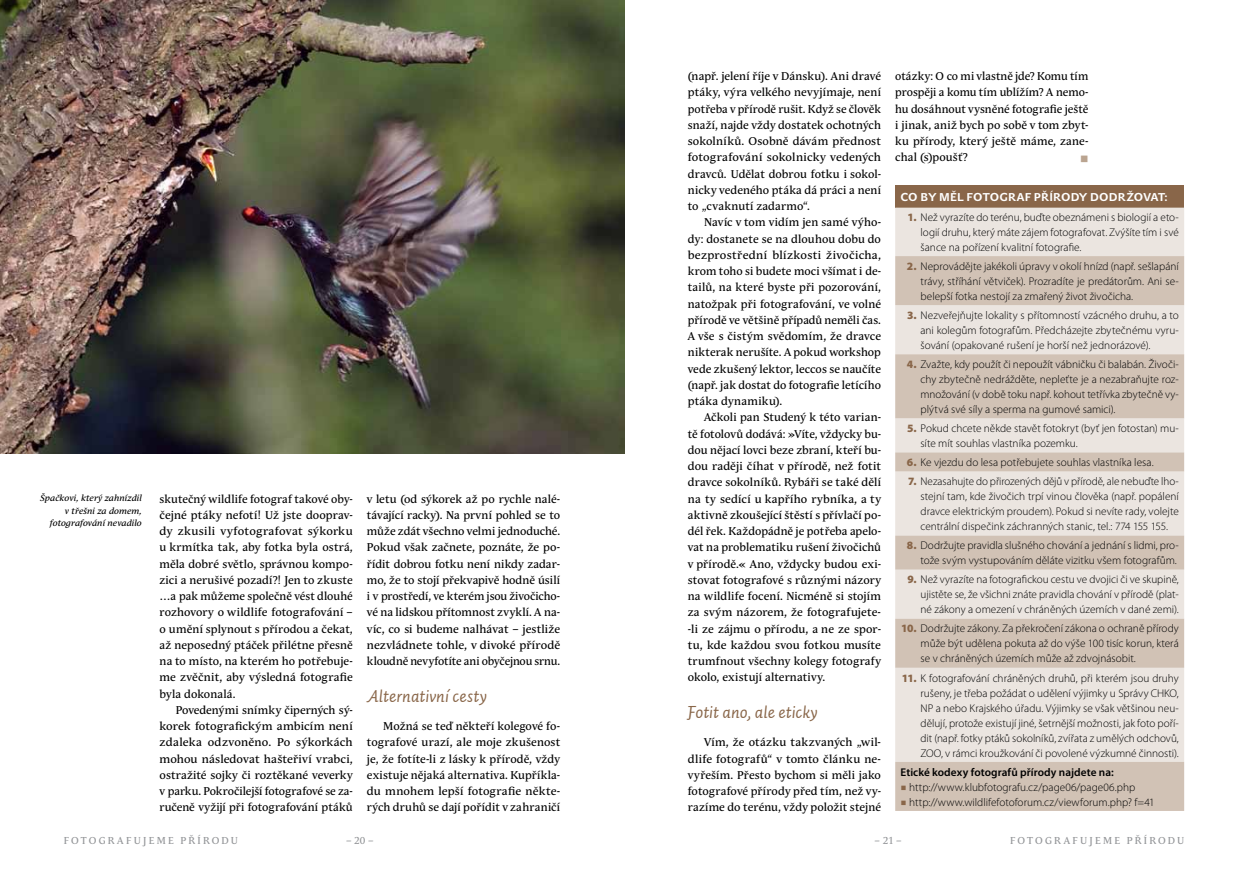
<style>
.page{position:relative;width:1248px;height:886px;background:#fff}
.page>*{position:absolute;margin:0;border:0;box-sizing:border-box;transform-origin:0 0}
.t1{font:17.5px "Auto 2 Italic LF";color:#896649}
.t2{font:11.25px/16.2px "Andulka Text Pro";letter-spacing:.01em;color:#000;text-align:justify}
.t3{font:300 11.25px/15px "Myriad Pro";color:#000;text-align:justify}
.t4{font:600 11.25px "Myriad Pro";letter-spacing:.005em;color:#000}
.t5{font:700 11.25px "John Sans Text Pro";letter-spacing:.015em;color:#fff}
.t6{font:11.25px "Wingdings";color:#baa490}
.t7{font:10px "Andulka Text Pro";letter-spacing:.22em;color:#939598}
.t8{font:italic 8.75px/12.5px "Andulka Text Pro";letter-spacing:.005em;color:#000;text-align:right}
.s1{font-weight:900;color:#896649}
.s2{color:#896649}
</style>
<div class="page">
<div style="left:895px;top:185px;width:288px;height:23px;background:#896649"></div>
<div style="left:895px;top:208px;width:288px;height:48px;background:#ebe5e0"></div>
<svg style="left:895px;top:256px;width:288px;height:555px;background:#ded4cb"></svg>
<img style="left:0;top:0;width:624px;height:454px">
<p class="t8" style="left:40px;top:492px;width:103px">Špačkovi, který zahnízdil v třešni za domem, fotografování nevadilo</p>
<p class="t2" style="left:159px;top:491px;width:195px">skutečný wildlife fotograf takové oby&shy;čejné ptáky nefotí! Už jste dooprav&shy;dy zkusili vyfotografovat sýkorku u krmítka tak, aby fotka byla ostrá, měla dobré světlo, správnou kompo&shy;zici a nerušivé pozadí?! Jen to zkuste …a pak můžeme společně vést dlouhé rozhovory o wildlife fotografování – o umění splynout s přírodou a čekat, až neposedný ptáček přilétne přesně na to místo, na kterém ho potřebuje&shy;me zvěčnit, aby výsledná fotografie byla dokonalá.</p>
<p class="t2" style="left:159px;top:702px;width:195px;text-indent:16px">Povedenými snímky čiperných sý&shy;korek fotografickým ambicím není zdaleka odzvoněno. Po sýkorkách mohou následovat hašteřiví vrabci, ostražité sojky či roztěkané veverky v parku. Pokročilejší fotografové se za&shy;ručeně vyžijí při fotografování ptáků</p>
<p class="t2" style="left:367px;top:491px;width:195px">v letu (od sýkorek až po rychle nalé&shy;távající racky). Na první pohled se to může zdát všechno velmi jednoduché.<br>Pokud však začnete, poznáte, že po&shy;řídit dobrou fotku není nikdy zadar&shy;mo, že to stojí překvapivě hodně úsilí i v prostředí, ve kterém jsou živočicho&shy;vé na lidskou přítomnost zvyklí. A na&shy;víc, co si budeme nalhávat – jestliže nezvládnete tohle, v divoké přírodě kloudně nevyfotíte ani obyčejnou srnu.</p>
<h1 class="t1" style="left:367px;top:684px;width:122px">Alternativní cesty</h1>
<p class="t2" style="left:367px;top:718px;width:195px;text-indent:16px">Možná se teď někteří kolegové fo&shy;tografové urazí, ale moje zkušenost je, že fotíte-li z lásky k přírodě, vždy existuje nějaká alternativa. Kupříkla&shy;du mnohem lepší fotografie někte&shy;rých druhů se dají pořídit v zahraničí</p>
<p class="t2" style="left:687px;top:68px;width:195px">(např. jelení říje v Dánsku). Ani dravé ptáky, výra velkého nevyjímaje, není potřeba v přírodě rušit. Když se člověk snaží, najde vždy dostatek ochotných sokolníků. Osobně dávám přednost fotografování sokolnicky vedených dravců. Udělat dobrou fotku i sokol&shy;nicky vedeného ptáka dá práci a není to „cvaknutí zadarmo“.</p>
<p class="t2" style="left:687px;top:214px;width:195px;text-indent:16px">Navíc v tom vidím jen samé výho&shy;dy: dostanete se na dlouhou dobu do bezprostřední blízkosti živočicha, krom toho si budete moci všímat i de&shy;tailů, na které byste při pozorování, natožpak při fotografování, ve volné přírodě ve většině případů neměli čas.<br>A vše s čistým svědomím, že dravce nikterak nerušíte. A pokud workshop vede zkušený lektor, leccos se naučíte (např. jak dostat do fotografie letícího ptáka dynamiku).</p>
<p class="t2" style="left:687px;top:409px;width:195px;text-indent:16px">Ačkoli pan Studený k této varian&shy;tě fotolovů dodává: »Víte, vždycky bu&shy;dou nějací lovci beze zbraní, kteří bu&shy;dou raději číhat v přírodě, než fotit dravce sokolníků. Rybáři se také dělí na ty sedící u kapřího rybníka, a ty aktivně zkoušející štěstí s přívlačí po&shy;dél řek. Každopádně je potřeba apelo&shy;vat na problematiku rušení živočichů v přírodě.« Ano, vždycky budou exi&shy;stovat fotografové s různými názory na wildlife focení. Nicméně si stojím za svým názorem, že fotografujete--li ze zájmu o přírodu, a ne ze spor&shy;tu, kde každou svou fotkou musíte trumfnout všechny kolegy fotografy okolo, existují alternativy.</p>
<h1 class="t1" style="left:687px;top:701px;width:131px">Fotit ano, ale eticky</h1>
<p class="t2" style="left:687px;top:734px;width:195px;text-indent:16px">Vím, že otázku takzvaných „wil&shy;dlife fotografů“ v tomto článku ne&shy;vyřeším. Přesto bychom si měli jako fotografové přírody před tím, než vy&shy;razíme do terénu, vždy položit stejné</p>
<p class="t2" style="left:895px;top:68px;width:195px">otázky: O co mi vlastně jde? Komu tím prospěji a komu tím ublížím? A nemo&shy;hu dosáhnout vysněné fotografie ještě i jinak, aniž bych po sobě v tom zbyt&shy;ku přírody, který ještě máme, zane&shy;chal (s)poušť?</p>
<p class="t6" style="left:1079px;top:152px;width:10px">■</p>
<p class="t5" style="left:900px;top:190px;width:269px">CO BY MĚL FOTOGRAF PŘÍRODY DODRŽOVAT:</p>
<p class="t3" style="left:920px;top:209px;width:260px;text-indent:-13px"><span class="s1">1.</span> Než vyrazíte do terénu, buďte obeznámeni s biologií a eto&shy;logií druhu, který máte zájem fotografovat. Zvýšíte tím i své šance na pořízení kvalitní fotografie.</p>
<p class="t3" style="left:920px;top:258px;width:260px;text-indent:-14px"><span class="s1">2.</span> Neprovádějte jakékoli úpravy v okolí hnízd (např. sešlapání trávy, stříhání větviček). Prozradíte je predátorům. Ani se&shy;belepší fotka nestojí za zmařený život živočicha.</p>
<p class="t3" style="left:920px;top:308px;width:260px;text-indent:-13px"><span class="s1">3.</span> Nezveřejňujte lokality s přítomností vzácného druhu, a to ani kolegům fotografům. Předcházejte zbytečnému vyru&shy;šování (opakované rušení je horší než jednorázové).</p>
<p class="t3" style="left:920px;top:357px;width:260px;text-indent:-14px"><span class="s1">4.</span> Zvažte, kdy použít či nepoužít vábničku či balabán. Živoči&shy;chy zbytečně nedrážděte, nepleťte je a nezabraňujte roz&shy;množování (v době toku např. kohout tetřívka zbytečně vy&shy;plýtvá své síly a sperma na gumové samici).</p>
<p class="t3" style="left:920px;top:421px;width:260px;text-indent:-13px"><span class="s1">5.</span> Pokud chcete někde stavět fotokryt (byť jen fotostan) mu&shy;síte mít souhlas vlastníka pozemku.</p>
<p class="t3" style="left:906px;top:455px;width:248px"><span class="s1">6.</span> Ke vjezdu do lesa potřebujete souhlas vlastníka lesa.</p>
<p class="t3" style="left:920px;top:474px;width:260px;text-indent:-13px"><span class="s1">7.</span> Nezasahujte do přirozených dějů v přírodě, ale nebuďte lho&shy;stejní tam, kde živočich trpí vinou člověka (např. popálení dravce elektrickým proudem). Pokud si nevíte rady, volejte centrální dispečink záchranných stanic, tel.: 774 155 155.</p>
<p class="t3" style="left:906px;top:538px;width:273px;text-align:right"><span class="s1">8.</span> Dodržujte pravidla slušného chování a jednání s lidmi, pro&shy;tože svým vystupováním děláte vizitku všem fotografům.</p>
<p class="t3" style="left:920px;top:572px;width:260px;text-indent:-13px"><span class="s1">9.</span> Než vyrazíte na fotografickou cestu ve dvojici či ve skupině, ujistěte se, že všichni znáte pravidla chování v přírodě (plat&shy;né zákony a omezení v chráněných územích v dané zemi).</p>
<p class="t3" style="left:920px;top:621px;width:260px;text-indent:-20px"><span class="s1">10.</span> Dodržujte zákony. Za překročení zákona o ochraně přírody může být udělena pokuta až do výše 100 tisíc korun, která se v chráněných územích může až zdvojnásobit.</p>
<p class="t3" style="left:920px;top:670px;width:260px;text-indent:-19px"><span class="s1">11.</span> K fotografování chráněných druhů, při kterém jsou druhy rušeny, je třeba požádat o udělení výjimky u Správy CHKO, NP a nebo Krajského úřadu. Výjimky se však většinou neu&shy;dělují, protože existují jiné, šetrnější možnosti, jak foto poří&shy;dit (např. fotky ptáků sokolníků, zvířata z umělých odchovů, ZOO, v rámci kroužkování či povolené výzkumné činnosti).</p>
<p class="t4" style="left:900px;top:765px;width:215px">Etické kodexy fotografů přírody najdete na:</p>
<p class="t3" style="left:900px;top:779px;width:236px"><span class="s2">○</span> http://www.klubfotografu.cz/page06/page06.php</p>
<p class="t3" style="left:900px;top:794px;width:255px"><span class="s2">○</span> http://www.wildlifefotoforum.cz/viewforum.php? f=41</p>
<p class="t7" style="left:64px;top:835px;width:10px">foto</p>
<p class="t7" style="left:99px;top:835px;width:18px">graf</p>
<p class="t7" style="left:134px;top:835px;width:79px">ujeme přírod</p>
<p class="t7" style="left:231px;top:835px;width:9px">u</p>
<p class="t7" style="left:1010px;top:835px;width:10px">foto</p>
<p class="t7" style="left:1045px;top:835px;width:18px">graf</p>
<p class="t7" style="left:1079px;top:835px;width:79px">ujeme přírod</p>
<p class="t7" style="left:1176px;top:835px;width:9px">u</p>
<p class="t7" style="left:346px;top:835px;width:29px">– 20 –</p>
<p class="t7" style="left:874px;top:835px;width:29px">– 21 –</p>
</div>
